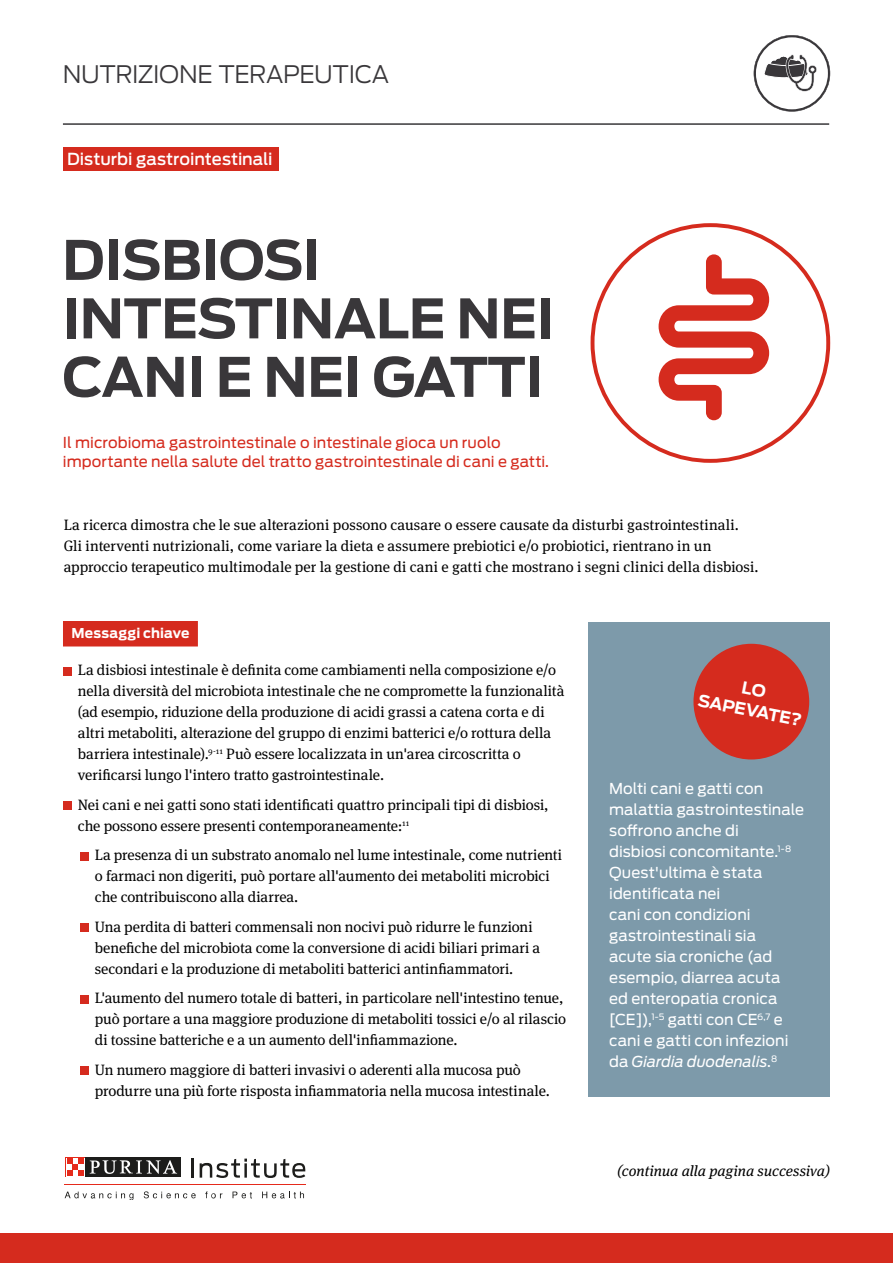
<style>
.page{position:relative;width:893px;height:1263px;background:#fff}
.page>*{position:absolute;margin:0;border:0;box-sizing:border-box;transform-origin:0 0}
.t1{font:700 54px/58.5px "Antenna";letter-spacing:-.01em;color:#39373a}
.t2{font:300 24px "Antenna";letter-spacing:-.015em;color:#39373a}
.t3{font:500 16.5px "Antenna";color:#fff}
.t4{font:700 16.5px/21px "Antenna";color:#fff;text-align:center}
.t5{font:15px/21px "Meta Serif Pro";letter-spacing:-.005em;color:#000}
.t6{font:15px/21px "Antenna";color:#fff}
.t7{font:15px/19.5px "Antenna";color:#d52b1e}
.t8{font:italic 15px "Meta Serif Pro";color:#000}
.t9{font:700 13.5px "Antenna";letter-spacing:.005em;color:#fff}
.s1{font-style:italic}
</style>
<div class="page">
<div style="left:0;top:1233px;width:893px;height:30px;background:#d52b1e"></div>
<hr style="left:65px;top:1184px;width:241px;height:1px;background:#e52a1b">
<svg style="left:192px;top:1158px;width:2px;height:19px"></svg>
<svg style="left:200px;top:1158px;width:105px;height:20px"></svg>
<svg style="left:65px;top:1191px;width:68px;height:9px"></svg>
<svg style="left:144px;top:1191px;width:52px;height:7px"></svg>
<svg style="left:205px;top:1191px;width:17px;height:7px"></svg>
<svg style="left:233px;top:1191px;width:19px;height:7px"></svg>
<svg style="left:262px;top:1191px;width:42px;height:7px"></svg>
<div style="left:65px;top:1157px;width:21px;height:20px;background:#1d1d1b"></div>
<svg style="left:65px;top:1157px;width:20px;height:20px"></svg>
<div style="left:86px;top:1157px;width:95px;height:20px;background:#1d1d1b"></div>
<svg style="left:90px;top:1160px;width:87px;height:14px"></svg>
<svg style="left:66px;top:1158px;width:18px;height:18px"></svg>
<svg style="left:67px;top:1158px;width:17px;height:17px"></svg>
<div style="left:63px;top:147px;width:215px;height:24px;background:#d52b1e"></div>
<div style="left:63px;top:621px;width:135px;height:25px;background:#d52b1e"></div>
<div style="left:63px;top:667px;width:8px;height:8px;background:#d52b1e"></div>
<div style="left:63px;top:801px;width:8px;height:9px;background:#d52b1e"></div>
<div style="left:80px;top:852px;width:8px;height:8px;background:#d52b1e"></div>
<div style="left:80px;top:923px;width:8px;height:9px;background:#d52b1e"></div>
<div style="left:80px;top:995px;width:8px;height:8px;background:#d52b1e"></div>
<div style="left:80px;top:1066px;width:8px;height:9px;background:#d52b1e"></div>
<hr style="left:63px;top:123px;width:766px;height:2px;background:#39373a">
<svg style="left:754px;top:35px;width:76px;height:77px"></svg>
<div style="left:588px;top:622px;width:241px;height:474px;background:#7d9aaa"></div>
<div style="left:693px;top:644px;width:116px;height:115px;background:#d52b1e;border-radius:50%"></div>
<svg style="left:591px;top:223px;width:239px;height:240px"></svg>
<svg style="left:659px;top:254px;width:110px;height:166px"></svg>
<h2 class="t2" style="left:63px;top:58px;width:328px">NUTRIZIONE TERAPEUTICA</h2>
<p class="t3" style="left:67px;top:148px;width:207px">Disturbi gastrointestinali</p>
<h1 class="t1" style="left:62px;top:231px;width:494px">DISBIOSI<br>INTESTINALE NEI<br>CANI E NEI GATTI</h1>
<p class="t7" style="left:63px;top:432px;width:488px">Il microbioma gastrointestinale o intestinale gioca un ruolo importante nella salute del tratto gastrointestinale di cani e gatti.</p>
<p class="t5" style="left:64px;top:513px;width:696px">La ricerca dimostra che le sue alterazioni possono causare o essere causate da disturbi gastrointestinali.<br>Gli interventi nutrizionali, come variare la dieta e assumere prebiotici e/o probiotici, rientrano in un approccio terapeutico multimodale per la gestione di cani e gatti che mostrano i segni clinici della disbiosi.</p>
<p class="t9" style="left:71px;top:624px;width:119px">Messaggi chiave</p>
<p class="t5" style="left:78px;top:659px;width:488px">La disbiosi intestinale è definita come cambiamenti nella composizione e/o nella diversità del microbiota intestinale che ne compromette la funzionalità (ad esempio, riduzione della produzione di acidi grassi a catena corta e di altri metaboliti, alterazione del gruppo di enzimi batterici e/o rottura della barriera intestinale).<sup>9-11</sup> Può essere localizzata in un'area circoscritta o verificarsi lungo l'intero tratto gastrointestinale.</p>
<p class="t5" style="left:78px;top:793px;width:472px">Nei cani e nei gatti sono stati identificati quattro principali tipi di disbiosi, che possono essere presenti contemporaneamente:<sup>11</sup></p>
<p class="t5" style="left:95px;top:844px;width:469px">La presenza di un substrato anomalo nel lume intestinale, come nutrienti o farmaci non digeriti, può portare all'aumento dei metaboliti microbici che contribuiscono alla diarrea.</p>
<p class="t5" style="left:95px;top:915px;width:447px">Una perdita di batteri commensali non nocivi può ridurre le funzioni benefiche del microbiota come la conversione di acidi biliari primari a secondari e la produzione di metaboliti batterici antinfiammatori.</p>
<p class="t5" style="left:95px;top:987px;width:473px">L'aumento del numero totale di batteri, in particolare nell'intestino tenue, può portare a una maggiore produzione di metaboliti tossici e/o al rilascio di tossine batteriche e a un aumento dell'infiammazione.</p>
<p class="t5" style="left:95px;top:1058px;width:456px">Un numero maggiore di batteri invasivi o aderenti alla mucosa può produrre una più forte risposta infiammatoria nella mucosa intestinale.</p>
<p class="t4" style="left:704px;top:669px;width:107px;rotate:11deg">LO<br>SAPEVATE?</p>
<p class="t6" style="left:609px;top:777px;width:196px">Molti cani e gatti con malattia gastrointestinale soffrono anche di<br>disbiosi concomitante.<sup>1-8<br></sup>Quest'ultima è stata identificata nei<br>cani con condizioni gastrointestinali sia<br>acute sia croniche (ad esempio, diarrea acuta<br>ed enteropatia cronica [CE]),<sup>1-5</sup> gatti con CE<sup>6,7</sup> e cani e gatti con infezioni da <span class="s1">Giardia duodenalis</span>.<sup>8</sup></p>
<p class="t8" style="left:617px;top:1160px;width:214px">(continua alla pagina successiva)</p>
</div>
